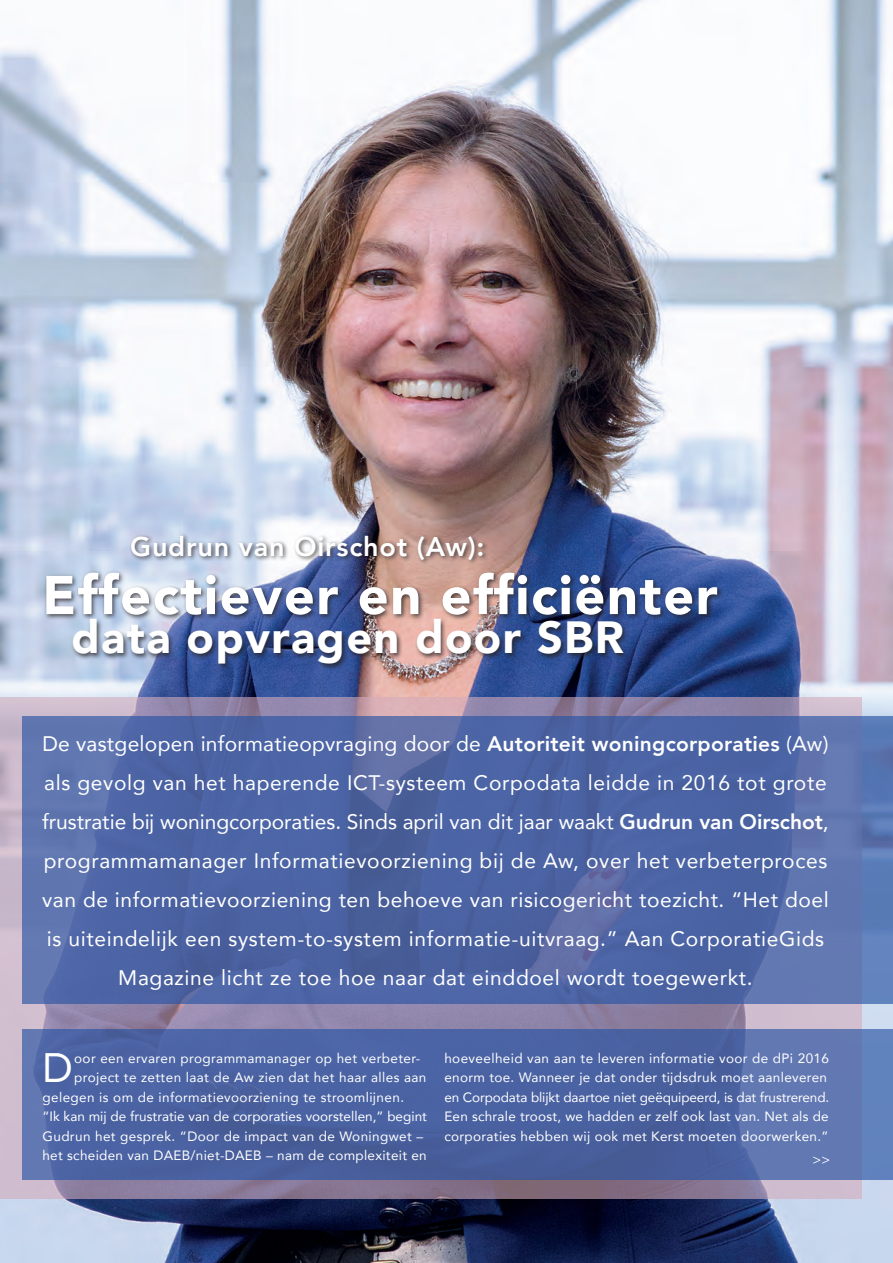
<style>
.page{position:relative;width:893px;height:1263px;background:#fff}
.page>*{position:absolute;margin:0;border:0;box-sizing:border-box;transform-origin:0 0}
.t1{font:900 54px "Avenir";letter-spacing:.03em;color:#fff}
.t2{font:900 45px "Avenir";letter-spacing:.03em;color:#fff}
.t3{font:41.1px "Avenir";color:#fff}
.t4{font:800 27px "Avenir";letter-spacing:.03em;color:#fff}
.t5{font:21px/39px "Avenir";letter-spacing:.03em;color:#fff;text-align:center}
.t6{font:21px "Avenir";color:#fff}
.t7{font:21px "Avenir";letter-spacing:.01em;color:#fff}
.t8{font:13.5px/19.5px "Avenir";letter-spacing:.025em;color:#fff}
.t9{font:13.5px "Avenir";letter-spacing:-.01em;color:#fff}
.t10{font:13.5px "Avenir";color:#fff}
.s1{font-weight:800}
</style>
<div class="page">
<img style="left:0;top:0;width:893px;height:1263px">
<div style="left:44px;top:532px;width:680px;height:139px;background:#231f20;opacity:.75"></div>
<svg style="left:0;top:698px;width:862px;height:501px;background:#a293ae"></svg>
<svg style="left:23px;top:717px;width:870px;height:287px;background:#5067a5"></svg>
<svg style="left:23px;top:1029px;width:870px;height:151px;background:#4e65a3"></svg>
<svg style="left:813px;top:1156px;width:16px;height:8px"></svg>
<p class="t4" style="left:130px;top:525px;width:356px">Gudrun van Oirschot (Aw):</p>
<p class="t1" style="left:42px;top:549px;width:677px">Effectiever en efficiënter</p>
<p class="t2" style="left:72px;top:599px;width:554px">data opvragen door SBR</p>
<p class="t7" style="left:42px;top:726px;width:788px">De vastgelopen informatieopvraging door de <span class="s1">Autoriteit woningcorporaties</span> (Aw)</p>
<p class="t5" style="left:44px;top:762px;width:784px">als gevolg van het haperende ICT-systeem Corpodata leidde in 2016 tot grote</p>
<p class="t6" style="left:42px;top:804px;width:788px">frustratie bij woningcorporaties. Sinds april van dit jaar waakt <span class="s1">Gudrun van Oirschot</span>,</p>
<p class="t5" style="left:44px;top:840px;width:785px">programmamanager Informatievoorziening bij de Aw, over het verbeterproces</p>
<p class="t5" style="left:42px;top:879px;width:788px">van de informatievoorziening ten behoeve van risicogericht toezicht. “Het doel</p>
<p class="t5" style="left:47px;top:918px;width:779px">is uiteindelijk een system-to-system informatie-uitvraag.” Aan CorporatieGids<br>Magazine licht ze toe hoe naar dat einddoel wordt toegewerkt.</p>
<p class="t3" style="left:43px;top:1035px;width:32px">D</p>
<p class="t8" style="left:74px;top:1048px;width:348px">oor een ervaren programmamanager op het verbeter-</p>
<p class="t8" style="left:74px;top:1067px;width:354px">project te zetten laat de Aw zien dat het haar alles aan</p>
<p class="t8" style="left:43px;top:1087px;width:363px">gelegen is om de informatievoorziening te stroomlijnen.</p>
<p class="t10" style="left:43px;top:1105px;width:386px">“Ik kan mij de frustratie van de corporaties voorstellen,” begint</p>
<p class="t8" style="left:43px;top:1126px;width:386px">Gudrun het gesprek. “Door de impact van de Woningwet – het scheiden van DAEB/niet-DAEB – nam de complexiteit en</p>
<p class="t8" style="left:444px;top:1048px;width:386px">hoeveelheid van aan te leveren informatie voor de dPi 2016</p>
<p class="t8" style="left:444px;top:1067px;width:384px">enorm toe. Wanneer je dat onder tijdsdruk moet aanleveren</p>
<p class="t9" style="left:444px;top:1086px;width:386px">en Corpodata blijkt daartoe niet geëquipeerd, is dat frustrerend.</p>
<p class="t8" style="left:444px;top:1106px;width:386px">Een schrale troost, we hadden er zelf ook last van. Net als de</p>
<p class="t8" style="left:444px;top:1126px;width:386px">corporaties hebben wij ook met Kerst moeten doorwerken.”</p>
</div>
